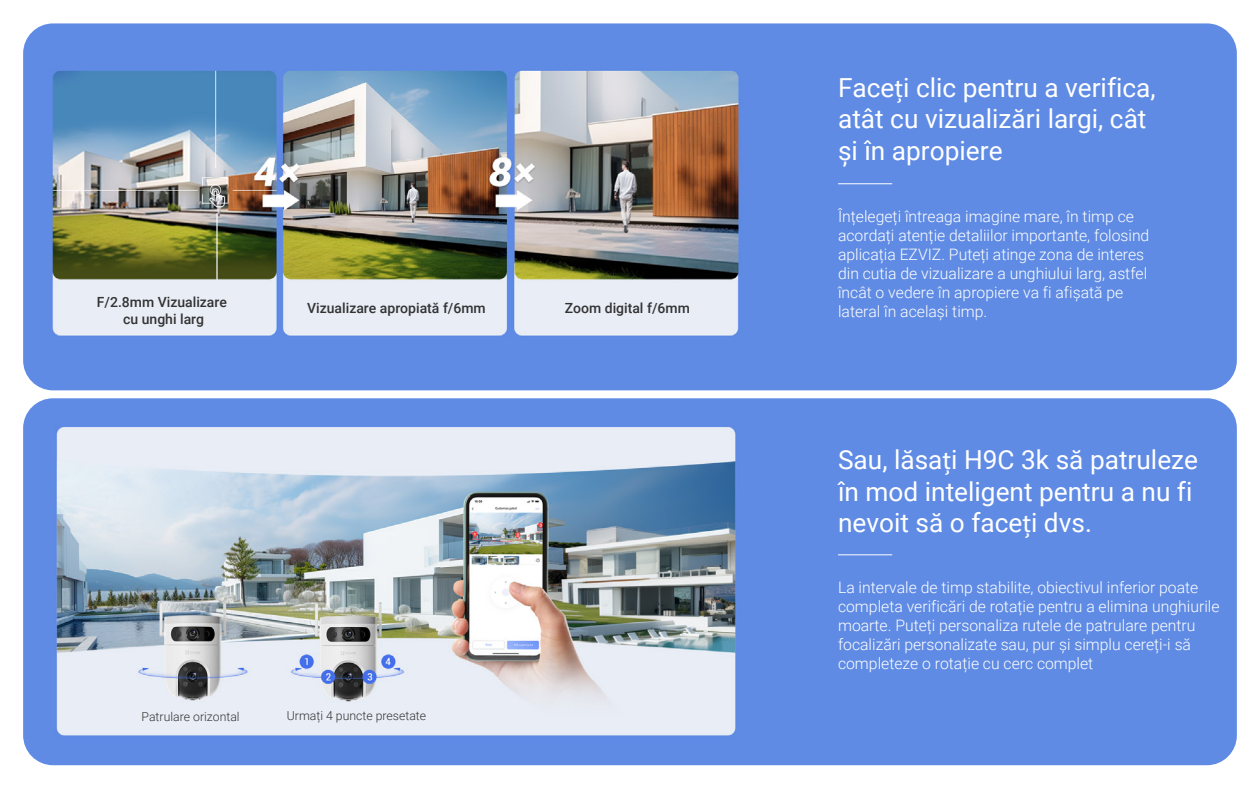
<style>
.page{position:relative;width:1260px;height:788px;background:#fff}
.page>*{position:absolute;margin:0;border:0;box-sizing:border-box;transform-origin:0 0}
.t1{font:26.25px/31.5px "Roboto";color:#fff}
.t2{font:300 15.75px/18.9px "Roboto";color:#fff}
.t3{font:500 14px/16.8px "Roboto";color:#333;text-align:center}
.t4{font:300 12.25px "Roboto";color:#333}
.s1{font-family:"Myriad Pro"}
</style>
<div class="page">
<div style="left:23px;top:23px;width:1214px;height:367px;background:#5f8be4;border-radius:30px"></div>
<div style="left:23px;top:398px;width:1214px;height:367px;background:#5f8be4;border-radius:30px"></div>
<hr style="left:838px;top:183px;width:54px;height:1px;background:#fff">
<hr style="left:838px;top:554px;width:54px;height:1px;background:#fff">
<img style="left:52px;top:70px;width:687px;height:266px">
<img style="left:56px;top:427px;width:680px;height:309px">
<p class="t3" style="left:97px;top:293px;width:132px">F/2.8mm Vizualizare cu unghi larg</p>
<p class="t3" style="left:307px;top:299px;width:180px">Vizualizare apropiată f/6mm</p>
<p class="t3" style="left:565px;top:299px;width:127px">Zoom digital f/6mm</p>
<p class="t4" style="left:142px;top:708px;width:100px">Patrulare orizontal</p>
<p class="t4" style="left:287px;top:707px;width:141px">Urmați 4 puncte presetate</p>
<h1 class="t1" style="left:838px;top:71px;width:319px">Face<span class="s1">ț</span>i clic pentru a verifica, atât cu vizualizări largi, cât și în apropiere</h1>
<p class="t2" style="left:838px;top:207px;width:313px">Înțelegeți întreaga imagine mare, în timp ce acordați atenție detaliilor importante, folosind aplicația EZVIZ. Puteți atinge zona de interes din cutia de vizualizare a unghiului larg, astfel încât o vedere în apropiere va fi afișată pe lateral în același timp.</p>
<h1 class="t1" style="left:838px;top:443px;width:362px">Sau, lăsa<span class="s1">ț</span>i H9C 3k să patruleze în mod inteligent pentru a nu fi nevoit să o face<span class="s1">ț</span>i dvs.</h1>
<p class="t2" style="left:838px;top:577px;width:383px">La intervale de timp stabilite, obiectivul inferior poate completa verificări de rotație pentru a elimina unghiurile moarte. Puteți personaliza rutele de patrulare pentru focalizări personalizate sau, pur și simplu cereți-i să completeze o rotație cu cerc complet</p>
</div>
